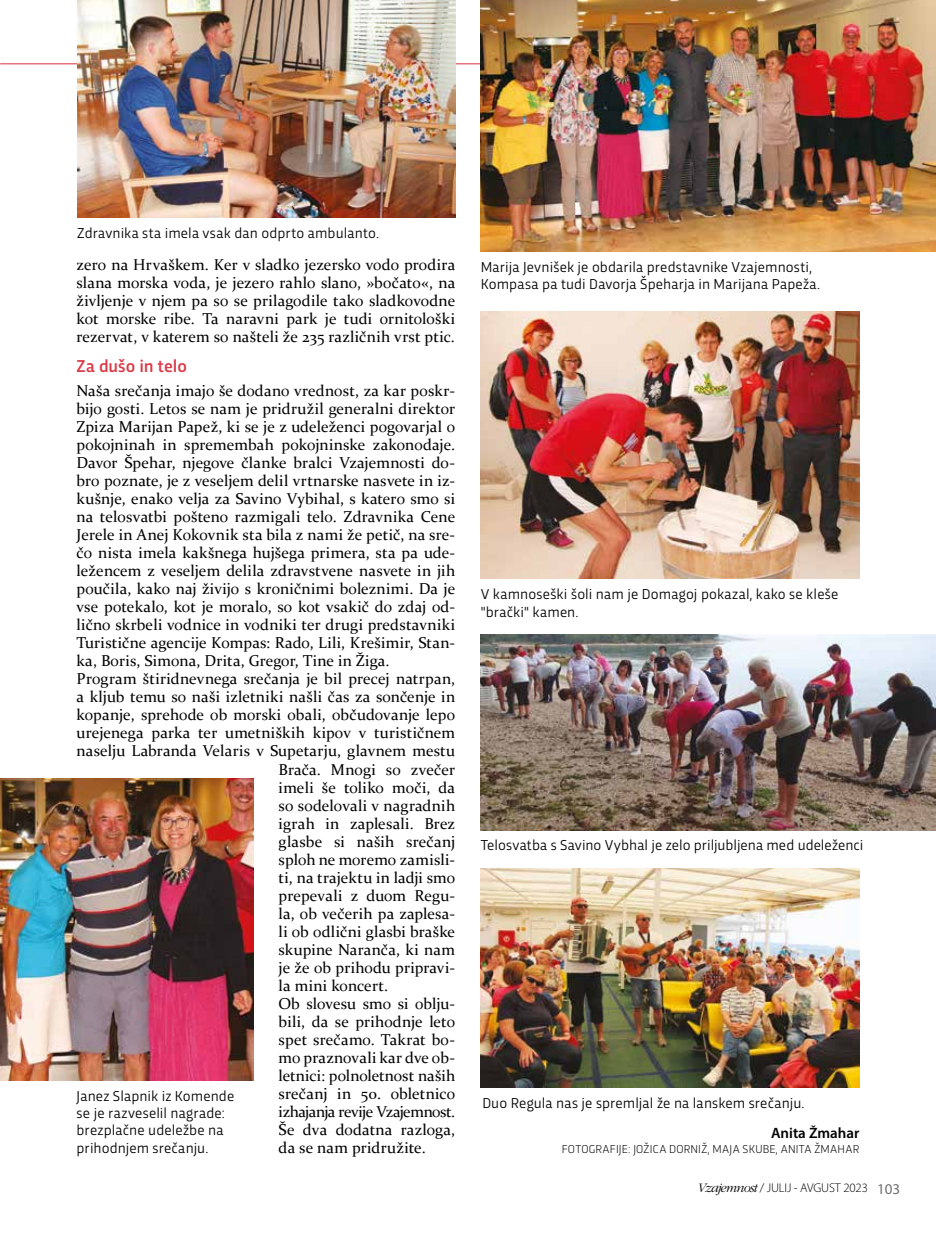
<style>
.page{position:relative;width:936px;height:1234px;background:#fff}
.page>*{position:absolute;margin:0;border:0;box-sizing:border-box;transform-origin:0 0}
.t1{font:500 18px "Trasandina";letter-spacing:-.005em;color:#da3b48}
.t2{font:15.75px/18px "Constantia";letter-spacing:.005em;color:#000;text-align:justify}
.t3{font:15.75px "Constantia";letter-spacing:-.035em;color:#000}
.t4{font:15px/17.2px "Trasandina";letter-spacing:.01em;color:#000}
.t5{font:600 15px "Myriad Pro";color:#000}
.t6{font:300 12.75px "Myriad Pro";letter-spacing:-.01em;color:#000}
.t7{font:300 12px "Trasandina";letter-spacing:.02em;color:#000}
.s1{font-family:"ITC Garamond Std";font-style:italic;font-size:13.5px}
.s2{font-weight:400;font-size:15px;color:#706f6f}
</style>
<div class="page">
<hr style="left:0;top:63px;width:536px;height:1px;background:#da3b48">
<img style="left:480px;top:311px;width:379px;height:267px">
<img style="left:480px;top:634px;width:455px;height:196px">
<img style="left:77px;top:0;width:378px;height:217px">
<img style="left:0;top:778px;width:253px;height:302px">
<img style="left:480px;top:0;width:455px;height:251px">
<img style="left:480px;top:868px;width:379px;height:218px">
<p class="t4" style="left:77px;top:223px;width:303px">Zdravnika sta imela vsak dan odprto ambulanto.</p>
<p class="t2" style="left:77px;top:254px;width:380px">zero na Hrvaškem. Ker v sladko jezersko vodo prodira slana morska voda, je jezero rahlo slano, »bočato«, na življenje v njem pa so se prilagodile tako sladkovodne kot morske ribe. Ta naravni park je tudi ornitološki rezervat, v katerem so našteli že 235 različnih vrst ptic.</p>
<p class="t1" style="left:77px;top:352px;width:112px">Za dušo in telo</p>
<p class="t2" style="left:77px;top:380px;width:380px">Naša srečanja imajo še dodano vrednost, za kar poskr-</p>
<p class="t2" style="left:77px;top:398px;width:380px">bijo gosti. Letos se nam je pridružil generalni direktor</p>
<p class="t2" style="left:77px;top:416px;width:380px">Zpiza Marijan Papež, ki se je z udeleženci pogovarjal o</p>
<p class="t2" style="left:77px;top:434px;width:380px">pokojninah in spremembah pokojninske zakonodaje.</p>
<p class="t2" style="left:77px;top:452px;width:380px">Davor Špehar, njegove članke bralci Vzajemnosti do-</p>
<p class="t2" style="left:77px;top:470px;width:380px">bro poznate, je z veseljem delil vrtnarske nasvete in iz-</p>
<p class="t2" style="left:77px;top:488px;width:380px">kušnje, enako velja za Savino Vybihal, s katero smo si</p>
<p class="t2" style="left:77px;top:506px;width:380px">na telosvatbi pošteno razmigali telo. Zdravnika Cene</p>
<p class="t2" style="left:77px;top:524px;width:380px">Jerele in Anej Kokovnik sta bila z nami že petič, na sre-</p>
<p class="t2" style="left:77px;top:542px;width:380px">čo nista imela kakšnega hujšega primera, sta pa ude-</p>
<p class="t2" style="left:77px;top:560px;width:380px">ležencem z veseljem delila zdravstvene nasvete in jih</p>
<p class="t2" style="left:77px;top:578px;width:380px">poučila, kako naj živijo s kroničnimi boleznimi. Da je</p>
<p class="t2" style="left:77px;top:596px;width:380px">vse potekalo, kot je moralo, so kot vsakič do zdaj od-</p>
<p class="t2" style="left:77px;top:614px;width:380px">lično skrbeli vodnice in vodniki ter drugi predstavniki</p>
<p class="t2" style="left:77px;top:632px;width:380px">Turistične agencije Kompas: Rado, Lili, Krešimir, Stan-</p>
<p class="t2" style="left:77px;top:650px;width:314px">ka, Boris, Simona, Drita, Gregor, Tine in Žiga.</p>
<p class="t2" style="left:77px;top:668px;width:380px">Program štiridnevnega srečanja je bil precej natrpan,</p>
<p class="t2" style="left:77px;top:686px;width:380px">a kljub temu so naši izletniki našli čas za sončenje in</p>
<p class="t2" style="left:77px;top:704px;width:380px">kopanje, sprehode ob morski obali, občudovanje lepo</p>
<p class="t2" style="left:77px;top:722px;width:380px">urejenega parka ter umetniških kipov v turističnem</p>
<p class="t2" style="left:77px;top:740px;width:380px">naselju Labranda Velaris v Supetarju, glavnem mestu</p>
<p class="t2" style="left:278px;top:759px;width:178px">Brača. Mnogi so zvečer</p>
<p class="t2" style="left:278px;top:777px;width:178px">imeli še toliko moči, da</p>
<p class="t2" style="left:278px;top:795px;width:178px">so sodelovali v nagradnih</p>
<p class="t2" style="left:278px;top:813px;width:178px">igrah in zaplesali. Brez</p>
<p class="t2" style="left:278px;top:831px;width:178px">glasbe si naših srečanj</p>
<p class="t2" style="left:278px;top:849px;width:178px">sploh ne moremo zamisli-</p>
<p class="t2" style="left:278px;top:867px;width:178px">ti, na trajektu in ladji smo</p>
<p class="t2" style="left:278px;top:885px;width:178px">prepevali z duom Regu-</p>
<p class="t2" style="left:278px;top:903px;width:178px">la, ob večerih pa zaplesa-</p>
<p class="t2" style="left:278px;top:921px;width:178px">li ob odlični glasbi braške</p>
<p class="t2" style="left:278px;top:939px;width:178px">skupine Naranča, ki nam</p>
<p class="t2" style="left:278px;top:957px;width:178px">je že ob prihodu pripravi-</p>
<p class="t2" style="left:278px;top:975px;width:111px">la mini koncert.</p>
<p class="t2" style="left:278px;top:993px;width:178px">Ob slovesu smo si oblju-</p>
<p class="t2" style="left:278px;top:1011px;width:178px">bili, da se prihodnje leto</p>
<p class="t2" style="left:278px;top:1029px;width:178px">spet srečamo. Takrat bo-</p>
<p class="t2" style="left:278px;top:1047px;width:178px">mo praznovali kar dve ob-</p>
<p class="t2" style="left:278px;top:1065px;width:178px">letnici: polnoletnost naših</p>
<p class="t2" style="left:278px;top:1083px;width:178px">srečanj in 50. obletnico</p>
<p class="t3" style="left:278px;top:1100px;width:178px">izhajanja revije Vzajemnost.</p>
<p class="t2" style="left:278px;top:1119px;width:178px">Še dva dodatna razloga,</p>
<p class="t2" style="left:278px;top:1137px;width:148px">da se nam pridružite.</p>
<p class="t4" style="left:77px;top:1085px;width:159px">Janez Slapnik iz Komende se je razveselil nagrade: brezplačne udeležbe na prihodnjem srečanju.</p>
<p class="t4" style="left:480px;top:257px;width:341px">Marija Jevnišek je obdarila predstavnike Vzajemnosti,<br>Kompasa pa tudi Davorja Špeharja in Marijana Papeža.</p>
<p class="t4" style="left:480px;top:584px;width:359px">V kamnoseški šoli nam je Domagoj pokazal, kako se kleše "brački" kamen.</p>
<p class="t4" style="left:480px;top:835px;width:384px">Telosvatba s Savino Vybhal je zelo priljubljena med udeleženci</p>
<p class="t4" style="left:482px;top:1093px;width:323px">Duo Regula nas je spremljal že na lanskem srečanju.</p>
<p class="t5" style="left:771px;top:1123px;width:90px">Anita Žmahar</p>
<p class="t7" style="left:561px;top:1140px;width:299px">FOTOGRAFIJE: JOŽICA DORNIŽ, MAJA SKUBE, ANITA ŽMAHAR</p>
<p class="t6" style="left:697px;top:1179px;width:204px"><span class="s1">Vzajemnost</span> / JULIJ - AVGUST 2023 <span class="s2">103</span></p>
</div>
